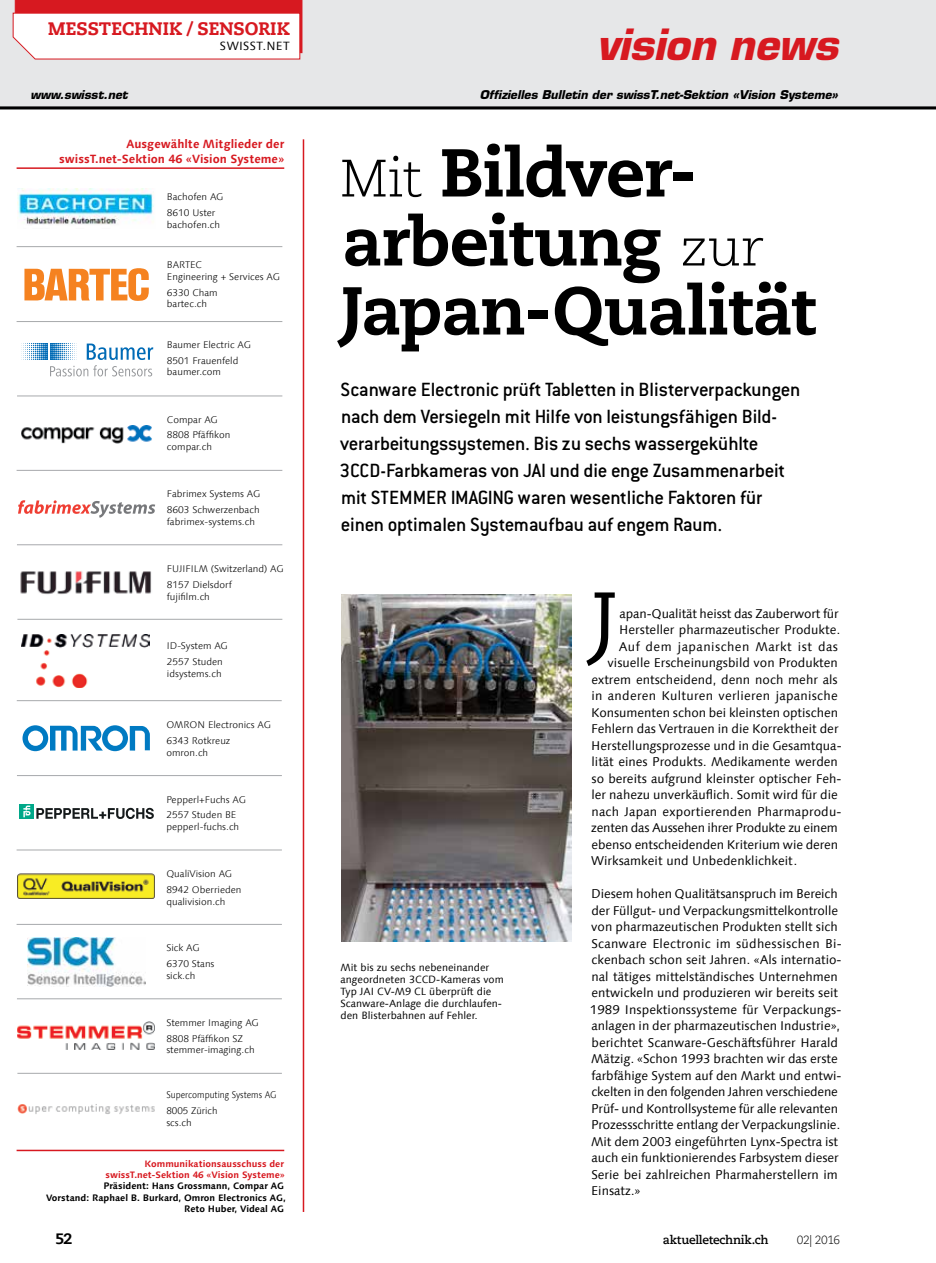
<style>
.page{position:relative;width:936px;height:1263px;background:#fff}
.page>*{position:absolute;margin:0;border:0;box-sizing:border-box;transform-origin:0 0}
.t1{font:83.4px "Caecilia Com 55 Roman";color:#000}
.t2{font:800 67.5px/69px "Caecilia Com 85";letter-spacing:-.015em;color:#000}
.t3{font:italic 700 42px "Eurostile LT Std";color:#d71920}
.t4{font:500 21px/27px "Conduit ITC Std";letter-spacing:-.015em;color:#000}
.t5{font:800 18px "Caecilia Com 85";color:#d71920}
.t6{font:800 15px "Caecilia Com 85";color:#000}
.t7{font:12.75px/16.5px "Linotype Syntax Com";color:#000}
.t8{font:12.75px "Linotype Syntax Com";letter-spacing:.02em;color:#000}
.t9{font:12.75px "Linotype Syntax Com";letter-spacing:.035em;color:#000}
.t10{font:700 12px/15px "Linotype Syntax Com";color:#d71920;text-align:right}
.t11{font:700 12px "Caecilia Com 75";letter-spacing:-.015em;color:#000}
.t12{font:12px "Linotype Syntax Com";letter-spacing:.025em;color:#000}
.t13{font:300 12px "Caecilia Com 45";letter-spacing:-.025em;color:#000}
.t14{font:italic 700 11.85px "Eurostile LT Std";color:#000}
.t15{font:10.5px/12px "Linotype Syntax Com";color:#000}
.t16{font:300 9.75px/15.9px "Linotype Syntax Com";color:#000}
.t17{font:300 9.75px/15.9px "Linotype Syntax Com";color:#000;scale:.88 1}
.t18{font:700 9.3px/11.2px "Linotype Syntax Com";color:#000;text-align:right}
.t19{font:700 9.3px/11.2px "Linotype Syntax Com";color:#d71920;text-align:right}
.s1{font-family:"Caecilia Com 45";font-weight:300;font-size:52.5px}
</style>
<div class="page">
<div style="left:0;top:0;width:935px;height:109px;background:#e6e7e8"></div>
<hr style="left:0;top:106px;width:935px;height:3px;background:#000">
<svg style="left:12px;top:0;width:291px;height:60px;background:#f4c3c5"></svg>
<hr style="left:17px;top:1150px;width:267px;height:1px;background:#d71920">
<svg style="left:23px;top:725px;width:127px;height:26px"></svg>
<img style="left:21px;top:426px;width:131px;height:18px">
<img style="left:27px;top:938px;width:119px;height:49px">
<svg style="left:21px;top:343px;width:132px;height:33px"></svg>
<img style="left:18px;top:873px;width:137px;height:26px">
<img style="left:22px;top:634px;width:127px;height:54px">
<svg style="left:24px;top:268px;width:125px;height:32px"></svg>
<div style="left:20px;top:804px;width:14px;height:15px;background:#00a889"></div>
<svg style="left:23px;top:805px;width:131px;height:14px"></svg>
<svg style="left:18px;top:500px;width:137px;height:18px"></svg>
<img style="left:20px;top:571px;width:132px;height:24px">
<img style="left:18px;top:189px;width:136px;height:36px">
<img style="left:17px;top:1104px;width:138px;height:10px">
<hr style="left:17px;top:246px;width:265px;height:1px;background:#a7a9ac">
<hr style="left:17px;top:700px;width:265px;height:1px;background:#a7a9ac">
<hr style="left:17px;top:321px;width:265px;height:1px;background:#a7a9ac">
<hr style="left:17px;top:775px;width:265px;height:1px;background:#a7a9ac">
<hr style="left:17px;top:396px;width:265px;height:1px;background:#a7a9ac">
<hr style="left:17px;top:850px;width:265px;height:1px;background:#a7a9ac">
<hr style="left:17px;top:470px;width:265px;height:1px;background:#a7a9ac">
<hr style="left:17px;top:924px;width:265px;height:1px;background:#a7a9ac">
<hr style="left:17px;top:544px;width:265px;height:1px;background:#a7a9ac">
<hr style="left:17px;top:998px;width:265px;height:1px;background:#a7a9ac">
<hr style="left:17px;top:619px;width:265px;height:1px;background:#a7a9ac">
<hr style="left:17px;top:1073px;width:265px;height:1px;background:#a7a9ac">
<img style="left:17px;top:1022px;width:138px;height:28px">
<hr style="left:303px;top:139px;width:1px;height:1073px;background:#d71920">
<hr style="left:17px;top:167px;width:267px;height:2px;background:#d71920">
<img style="left:342px;top:595px;width:229px;height:347px">
<h3 class="t5" style="left:48px;top:17px;width:243px">MESSTECHNIK / SENSORIK</h3>
<p class="t12" style="left:220px;top:39px;width:71px">SWISST.NET</p>
<h3 class="t3" style="left:596px;top:18px;width:243px">vision news</h3>
<p class="t14" style="left:31px;top:87px;width:99px">www.swisst.net</p>
<p class="t14" style="left:480px;top:87px;width:360px">Offizielles Bulletin der swissT.net-Sektion «Vision Systeme»</p>
<p class="t10" style="left:59px;top:136px;width:227px">Ausgewählte Mitglieder der swissT.net-Sektion 46 «Vision Systeme»</p>
<p class="t16" style="left:167px;top:189px;width:58px">Bachofen AG<br>8610 Uster</p>
<p class="t16" style="left:167px;top:217px;width:55px">bachofen.ch</p>
<p class="t16" style="left:167px;top:259px;width:115px;line-height:11.7px">BARTEC<br>Engineering + Services AG</p>
<p class="t16" style="left:167px;top:287px;width:52px;line-height:11.7px">6330 Cham bartec.ch</p>
<p class="t16" style="left:167px;top:336px;width:85px">Baumer Electric AG<br>8501 Frauenfeld</p>
<p class="t16" style="left:167px;top:364px;width:55px">baumer.com</p>
<p class="t16" style="left:167px;top:411px;width:65px">Compar AG<br>8808 Pfäffikon</p>
<p class="t16" style="left:167px;top:439px;width:47px">compar.ch</p>
<p class="t16" style="left:167px;top:486px;width:95px">Fabrimex Systems AG<br>8603 Schwerzenbach</p>
<p class="t16" style="left:167px;top:514px;width:89px">fabrimex-systems.ch</p>
<p class="t16" style="left:167px;top:561px;width:118px">FUJIFILM (Switzerland) AG<br>8157 Dielsdorf</p>
<p class="t16" style="left:167px;top:588px;width:44px">fujifilm.ch</p>
<p class="t16" style="left:167px;top:638px;width:62px">ID-System AG<br>2557 Studen</p>
<p class="t16" style="left:167px;top:665px;width:56px">idsystems.ch</p>
<p class="t16" style="left:166px;top:717px;width:106px">OMRON Electronics AG<br>6343 Rotkreuz</p>
<p class="t16" style="left:166px;top:744px;width:43px">omron.ch</p>
<p class="t16" style="left:166px;top:791px;width:81px">Pepperl+Fuchs AG<br>2557 Studen BE</p>
<p class="t16" style="left:166px;top:819px;width:74px">pepperl-fuchs.ch</p>
<p class="t16" style="left:166px;top:866px;width:77px">QualiVision AG<br>8942 Oberrieden</p>
<p class="t16" style="left:166px;top:893px;width:61px">qualivision.ch</p>
<p class="t16" style="left:166px;top:940px;width:50px">Sick AG<br>6370 Stans</p>
<p class="t16" style="left:166px;top:968px;width:30px">sick.ch</p>
<p class="t16" style="left:166px;top:1014px;width:94px">Stemmer Imaging AG<br>8808 Pfäffikon SZ</p>
<p class="t16" style="left:166px;top:1042px;width:90px">stemmer-imaging.ch</p>
<p class="t17" style="left:166px;top:1087px;width:127px">Supercomputing Systems AG<br>8005 Zürich</p>
<p class="t16" style="left:166px;top:1115px;width:27px">scs.ch</p>
<p class="t19" style="left:105px;top:1158px;width:181px">Kommunikationsausschuss der swissT.net-Sektion 46 «Vision Systeme»</p>
<p class="t18" style="left:46px;top:1180px;width:241px">Präsident: Hans Grossmann, Compar AG<br>Vorstand: Raphael B. Burkard, Omron Electronics AG,<br>Reto Huber, Videal AG</p>
<h2 class="t2" style="left:340px;top:136px;width:476px"><span class="s1">Mit</span> Bildver&shy;arbeitung <span class="s1">zur<br></span>Japan-Qualität</h2>
<p class="t4" style="left:339px;top:375px;width:462px">Scanware Electronic prüft Tabletten in Blisterverpackungen nach dem Versiegeln mit Hilfe von leistungsfähigen Bild&shy;verarbeitungssystemen. Bis zu sechs wassergekühlte 3CCD-Farbkameras von JAI und die enge Zusammenarbeit mit STEMMER IMAGING waren wesentliche Faktoren für einen optimalen Systemaufbau auf engem Raum.</p>
<p class="t15" style="left:340px;top:961px;width:165px">Mit bis zu sechs nebeneinander angeordneten 3CCD-Kameras vom<br>Typ JAI CV-M9 CL überprüft die<br>Scanware-Anlage die durchlaufen&shy;den Blisterbahnen auf Fehler.</p>
<h1 class="t1" style="left:591px;top:567px;width:28px">J</h1>
<p class="t7" style="left:619px;top:605px;width:220px">apan-Qualität heisst das Zauberwort für</p>
<p class="t7" style="left:619px;top:622px;width:222px">Hersteller pharmazeutischer Produkte.</p>
<p class="t9" style="left:618px;top:638px;width:221px">Auf dem japanischen Markt ist das</p>
<p class="t7" style="left:607px;top:655px;width:232px">visuelle Erscheinungsbild von Produkten</p>
<p class="t7" style="left:591px;top:671px;width:248px">extrem entscheidend, denn noch mehr als</p>
<p class="t8" style="left:591px;top:688px;width:248px">in anderen Kulturen verlieren japanische</p>
<p class="t7" style="left:591px;top:704px;width:248px">Konsumenten schon bei kleinsten optischen</p>
<p class="t7" style="left:591px;top:721px;width:249px">Fehlern das Vertrauen in die Korrektheit der</p>
<p class="t7" style="left:591px;top:737px;width:252px">Herstellungsprozesse und in die Gesamtqua-</p>
<p class="t7" style="left:591px;top:754px;width:248px">lität eines Produkts. Medikamente werden</p>
<p class="t7" style="left:591px;top:770px;width:251px">so bereits aufgrund kleinster optischer Feh-</p>
<p class="t7" style="left:591px;top:787px;width:248px">ler nahezu unverkäuflich. Somit wird für die</p>
<p class="t7" style="left:591px;top:803px;width:251px">nach Japan exportierenden Pharmaprodu-</p>
<p class="t7" style="left:591px;top:820px;width:248px">zenten das Aussehen ihrer Produkte zu einem</p>
<p class="t7" style="left:591px;top:836px;width:248px">ebenso entscheidenden Kriterium wie deren</p>
<p class="t7" style="left:591px;top:853px;width:207px">Wirksamkeit und Unbedenklichkeit.</p>
<p class="t7" style="left:590px;top:886px;width:253px">Diesem hohen Qualitätsanspruch im Bereich der Füllgut- und Verpackungsmittelkontrolle von pharmazeutischen Produkten stellt sich Scanware Electronic im südhessischen Bi&shy;ckenbach schon seit Jahren. «Als internatio&shy;nal tätiges mittelständisches Unternehmen entwickeln und produzieren wir bereits seit 1989 Inspektionssysteme für Verpackungs&shy;anlagen in der pharmazeutischen Industrie», berichtet Scanware-Geschäftsführer Harald Mätzig. «Schon 1993 brachten wir das erste farbfähige System auf den Markt und entwi&shy;ckelten in den folgenden Jahren verschiedene Prüf- und Kontrollsysteme für alle relevanten Prozessschritte entlang der Verpackungslinie.<br>Mit dem 2003 eingeführten Lynx-Spectra ist auch ein funktionierendes Farbsystem dieser Serie bei zahlreichen Pharmaherstellern im Einsatz.»</p>
<p class="t6" style="left:55px;top:1228px;width:19px">52</p>
<p class="t11" style="left:663px;top:1231px;width:107px">aktuelletechnik.ch</p>
<p class="t13" style="left:796px;top:1232px;width:45px">02| 2016</p>
</div>
